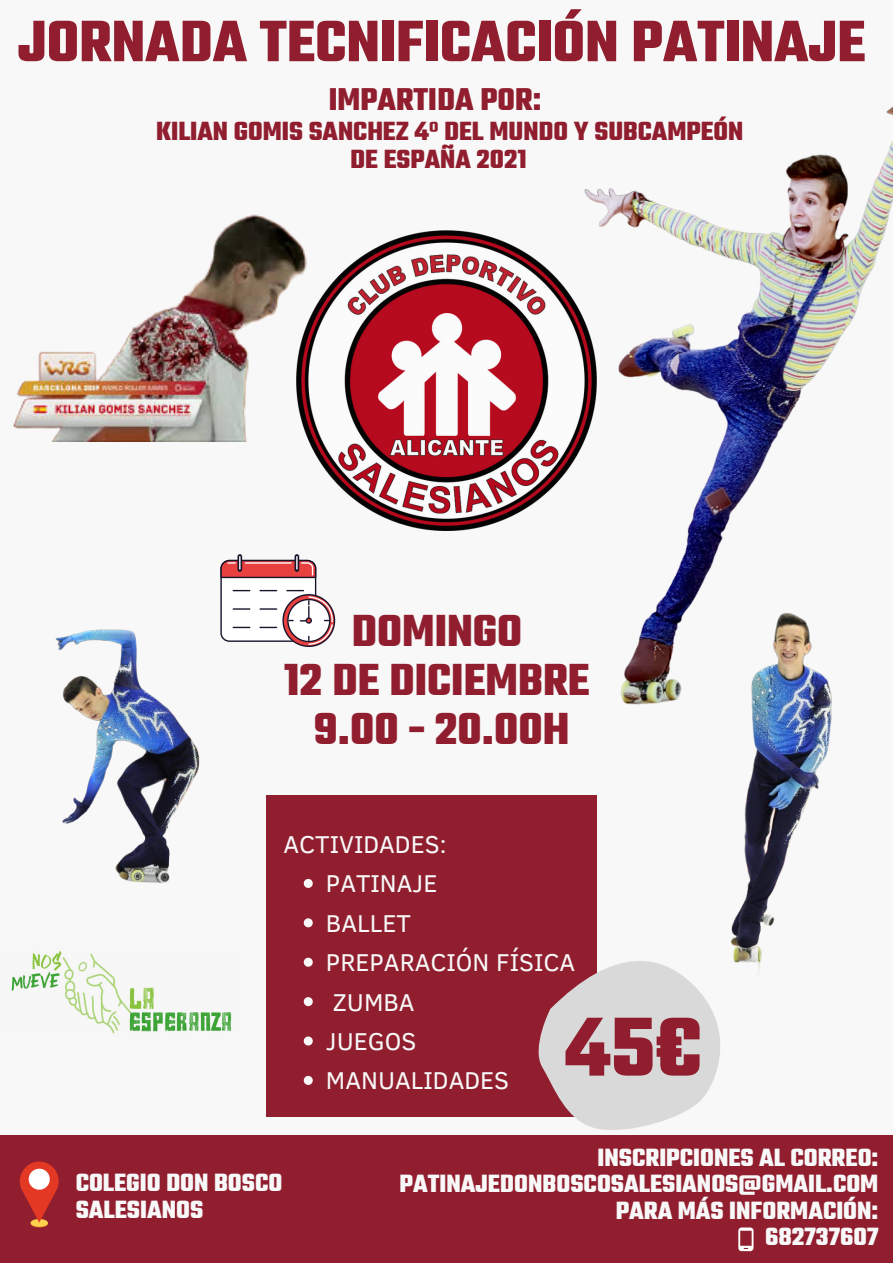
<style>
.page{position:relative;width:893px;height:1263px;background:#f8f8f8}
.page>*{position:absolute;margin:0;border:0;box-sizing:border-box;transform-origin:0 0}
.t1{font:700 90.15px "Teko";color:#901e2e}
.t2{font:700 63px "Teko";color:#901e2e}
.t3{font:700 48.53px "Teko";color:#901e2e}
.t4{font:700 34.12px "Teko";color:#901e2e}
.t5{font:700 28.42px/28.7px "Teko";color:#901e2e}
.t6{font:700 27px/26.5px "Teko";color:#f8f8f8}
.t7{font:24.97px "Clear Sans";color:#f8f8f8}
</style>
<div class="page">
<div style="left:0;top:1135px;width:893px;height:128px;background:#901e2e"></div>
<img style="left:308px;top:230px;width:198px;height:301px">
<img style="left:730px;top:726px;width:101px;height:243px">
<img style="left:55px;top:629px;width:169px;height:254px">
<img style="left:506px;top:106px;width:387px;height:620px">
<div style="left:266px;top:795px;width:331px;height:322px;background:#901e2e"></div>
<svg style="left:304px;top:879px;width:9px;height:9px"></svg>
<svg style="left:304px;top:918px;width:9px;height:9px"></svg>
<svg style="left:304px;top:958px;width:9px;height:9px"></svg>
<svg style="left:304px;top:997px;width:9px;height:9px"></svg>
<svg style="left:304px;top:1036px;width:9px;height:9px"></svg>
<svg style="left:304px;top:1076px;width:9px;height:9px"></svg>
<img style="left:13px;top:214px;width:405px;height:227px">
<div style="left:221px;top:560px;width:95px;height:81px;background:#fff;border-radius:8px"></div>
<div style="left:220px;top:560px;width:96px;height:82px;border:1px solid #17142b;border-radius:8px"></div>
<svg style="left:237px;top:554px;width:5px;height:18px"></svg>
<svg style="left:294px;top:554px;width:5px;height:18px"></svg>
<svg style="left:233px;top:590px;width:17px;height:1px"></svg>
<svg style="left:233px;top:608px;width:17px;height:2px"></svg>
<svg style="left:233px;top:627px;width:17px;height:1px"></svg>
<svg style="left:260px;top:590px;width:75px;height:57px"></svg>
<svg style="left:220px;top:557px;width:97px;height:22px;background:#c46367"></svg>
<svg style="left:31px;top:1220px;width:17px;height:7px"></svg>
<div style="left:31px;top:1219px;width:17px;height:7px;background:#fcd24f;border-radius:50%"></div>
<svg style="left:20px;top:1161px;width:39px;height:62px"></svg>
<div style="left:29px;top:1169px;width:21px;height:21px;background:#fff;border-radius:50%"></div>
<svg style="left:738px;top:1227px;width:15px;height:24px"></svg>
<img style="left:11px;top:950px;width:221px;height:84px">
<svg style="left:538px;top:945px;width:197px;height:185px"></svg>
<p class="t2" style="left:18px;top:1px;width:849px">JORNADA TECNIFICACIÓN PATINAJE</p>
<p class="t4" style="left:329px;top:77px;width:214px">IMPARTIDA POR:</p>
<p class="t5" style="left:350px;top:118px;width:395px;text-indent:-194px">KILIAN GOMIS SANCHEZ 4º DEL MUNDO Y SUBCAMPEÓN<br>DE ESPAÑA 2021</p>
<p class="t3" style="left:351px;top:600px;width:172px">DOMINGO</p>
<p class="t3" style="left:284px;top:649px;width:307px">12 DE DICIEMBRE</p>
<p class="t3" style="left:314px;top:698px;width:257px">9.00 - 20.00H</p>
<p class="t7" style="left:283px;top:826px;width:164px">ACTIVIDADES:</p>
<p class="t6" style="left:76px;top:1171px;width:208px">COLEGIO DON BOSCO<br>SALESIANOS</p>
<p class="t7" style="left:326px;top:865px;width:113px">PATINAJE</p>
<p class="t7" style="left:326px;top:905px;width:87px">BALLET</p>
<p class="t7" style="left:326px;top:944px;width:251px">PREPARACIÓN FÍSICA</p>
<p class="t7" style="left:333px;top:984px;width:83px">ZUMBA</p>
<p class="t7" style="left:326px;top:1023px;width:92px">JUEGOS</p>
<p class="t7" style="left:326px;top:1062px;width:185px">MANUALIDADES</p>
<p class="t1" style="left:564px;top:989px;width:139px">45€</p>
<p class="t6" style="left:597px;top:1146px;width:282px">INSCRIPCIONES AL CORREO:</p>
<p class="t6" style="left:399px;top:1172px;width:480px">PATINAJEDONBOSCOSALESIANOS@GMAIL.COM</p>
<p class="t6" style="left:615px;top:1199px;width:264px">PARA MÁS INFORMACIÓN:</p>
<p class="t6" style="left:765px;top:1225px;width:115px">682737607</p>
</div>
